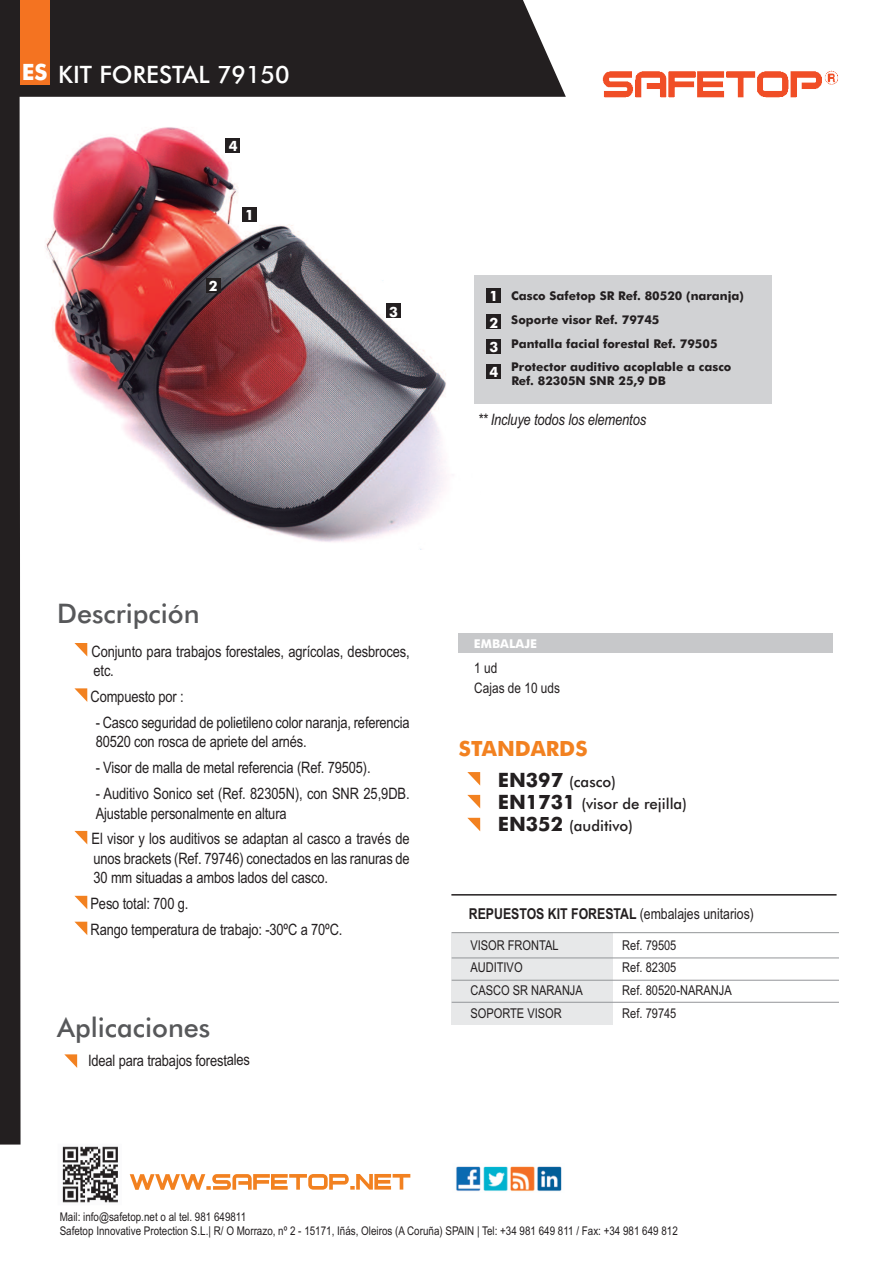
<style>
.page{position:relative;width:893px;height:1263px;background:#fff}
.page>*{position:absolute;margin:0;border:0;box-sizing:border-box;transform-origin:0 0}
.t1{font:500 27px "Futura BT";color:#57585a}
.t2{font:500 24px "Futura BT";color:#fff}
.t3{font:700 22.5px "Futura BT";color:#fff}
.t4{font:700 21px "Futura BT";color:#f28120}
.t5{font:15.75px/19.5px "Arial Narrow";letter-spacing:-.01em;color:#231f20}
.t6{font:italic 15.75px "Arial Narrow";letter-spacing:-.01em;color:#231f20}
.t7{font:500 15px/21.9px "Futura BT";color:#231f20}
.t8{font:700 15px "Arial Narrow";color:#231f20}
.t9{font:14.4px/19.5px "Arial Narrow";color:#231f20}
.t10{font:700 14.25px/24.9px "Futura BT";color:#fff;text-align:justify}
.t11{font:13.5px "Arial Narrow";color:#231f20}
.t12{font:700 12.15px/24.3px "Futura BT";color:#231f20}
.t13{font:700 12.15px "Futura BT";color:#fff}
.t14{font:12px/14.2px "Arial Narrow";color:#231f20}
.s1{font-weight:700;font-size:19.8px}
.s2{font-weight:400}
</style>
<div class="page">
<img style="left:45px;top:127px;width:435px;height:423px">
<div style="left:21px;top:0;width:545px;height:97px;background:#231f20"></div>
<svg style="left:74px;top:643px;width:13px;height:13px"></svg>
<svg style="left:74px;top:688px;width:13px;height:14px"></svg>
<svg style="left:74px;top:831px;width:13px;height:13px"></svg>
<svg style="left:74px;top:896px;width:13px;height:13px"></svg>
<svg style="left:75px;top:922px;width:12px;height:13px"></svg>
<svg style="left:130px;top:1174px;width:280px;height:16px"></svg>
<img style="left:62px;top:1146px;width:56px;height:57px">
<img style="left:602px;top:70px;width:236px;height:28px">
<img style="left:456px;top:1166px;width:106px;height:25px">
<svg style="left:467px;top:772px;width:13px;height:13px"></svg>
<svg style="left:467px;top:795px;width:13px;height:13px"></svg>
<svg style="left:467px;top:818px;width:13px;height:13px"></svg>
<div style="left:458px;top:634px;width:375px;height:19px;background:#c7c8ca"></div>
<svg style="left:64px;top:1054px;width:13px;height:14px"></svg>
<div style="left:0;top:0;width:21px;height:1144px;background:#231f20"></div>
<div style="left:451px;top:932px;width:162px;height:93px;background:#e7e8e9"></div>
<hr style="left:452px;top:957px;width:387px;height:1px;background:#939598">
<hr style="left:452px;top:932px;width:387px;height:1px;background:#939598">
<hr style="left:452px;top:980px;width:387px;height:1px;background:#939598">
<hr style="left:452px;top:1002px;width:387px;height:1px;background:#939598">
<hr style="left:451px;top:894px;width:386px;height:1px;background:#231f20">
<div style="left:474px;top:275px;width:298px;height:128px;background:#d1d2d4"></div>
<div style="left:486px;top:288px;width:15px;height:14px;background:#231f20"></div>
<div style="left:242px;top:207px;width:14px;height:14px;background:#231f20"></div>
<div style="left:206px;top:278px;width:14px;height:14px;background:#231f20"></div>
<div style="left:386px;top:304px;width:14px;height:14px;background:#231f20"></div>
<div style="left:226px;top:138px;width:14px;height:14px;background:#231f20"></div>
<div style="left:486px;top:315px;width:15px;height:14px;background:#231f20"></div>
<div style="left:486px;top:339px;width:15px;height:15px;background:#231f20"></div>
<div style="left:486px;top:365px;width:15px;height:14px;background:#231f20"></div>
<div style="left:20px;top:0;width:30px;height:85px;background:#f47321"></div>
<h3 class="t3" style="left:22px;top:59px;width:27px">ES</h3>
<h2 class="t2" style="left:58px;top:61px;width:233px">KIT FORESTAL 79150</h2>
<p class="t10" style="left:229px;top:134px;width:10px">4</p>
<p class="t10" style="left:245px;top:203px;width:10px">1</p>
<p class="t10" style="left:209px;top:273px;width:10px">2</p>
<p class="t10" style="left:389px;top:299px;width:10px">3</p>
<p class="t10" style="left:489px;top:284px;width:10px">1</p>
<p class="t10" style="left:489px;top:310px;width:10px">2<br>3<br>4</p>
<p class="t12" style="left:511px;top:283px;width:234px">Casco Safetop SR Ref. 80520 (naranja)<br>Soporte visor Ref. 79745<br>Pantalla facial forestal Ref. 79505</p>
<p class="t12" style="left:511px;top:360px;width:222px;line-height:13.8px">Protector auditivo acoplable a casco<br>Ref. 82305N SNR 25,9 DB</p>
<p class="t6" style="left:478px;top:410px;width:170px">** Incluye todos los elementos</p>
<h1 class="t1" style="left:57px;top:598px;width:144px">Descripción</h1>
<p class="t5" style="left:91px;top:641px;width:320px">Conjunto para trabajos forestales, agrícolas, desbroces, etc.</p>
<p class="t5" style="left:91px;top:687px;width:95px">Compuesto por :</p>
<p class="t5" style="left:96px;top:713px;width:316px">- Casco seguridad de polietileno color naranja, referencia<br>80520 con rosca de apriete del arnés.</p>
<p class="t5" style="left:96px;top:758px;width:276px">- Visor de malla de metal referencia (Ref. 79505).</p>
<p class="t5" style="left:96px;top:784px;width:316px">- Auditivo Sonico set (Ref. 82305N), con SNR 25,9DB.<br>Ajustable personalmente en altura</p>
<p class="t5" style="left:92px;top:829px;width:320px;text-align:justify">El visor y los auditivos se adaptan al casco a través de unos brackets (Ref. 79746) conectados en las ranuras de 30 mm situadas a ambos lados del casco.</p>
<p class="t5" style="left:91px;top:891px;width:253px;line-height:26px">Peso total: 700 g.<br>Rango temperatura de trabajo: -30ºC a 70ºC.</p>
<h1 class="t1" style="left:57px;top:1012px;width:155px">Aplicaciones</h1>
<p class="t5" style="left:88px;top:1050px;width:164px">Ideal para trabajos forestales</p>
<p class="t13" style="left:474px;top:636px;width:65px">EMBALAJE</p>
<p class="t9" style="left:474px;top:658px;width:87px">1 ud<br>Cajas de 10 uds</p>
<h3 class="t4" style="left:459px;top:736px;width:130px">STANDARDS</h3>
<p class="t7" style="left:498px;top:771px;width:191px"><span class="s1">EN397</span> (casco)<br><span class="s1">EN1731</span> (visor de rejilla)<br><span class="s1">EN352</span> (auditivo)</p>
<p class="t8" style="left:469px;top:905px;width:287px">REPUESTOS KIT FORESTAL <span class="s2">(embalajes unitarios)</span></p>
<p class="t11" style="left:470px;top:937px;width:90px">VISOR FRONTAL</p>
<p class="t11" style="left:622px;top:937px;width:56px">Ref. 79505</p>
<p class="t11" style="left:470px;top:960px;width:54px">AUDITIVO</p>
<p class="t11" style="left:622px;top:960px;width:56px">Ref. 82305</p>
<p class="t11" style="left:470px;top:982px;width:114px">CASCO SR NARANJA</p>
<p class="t11" style="left:622px;top:982px;width:111px">Ref. 80520-NARANJA</p>
<p class="t11" style="left:470px;top:1005px;width:93px">SOPORTE VISOR</p>
<p class="t11" style="left:622px;top:1005px;width:56px">Ref. 79745</p>
<p class="t14" style="left:60px;top:1209px;width:620px">Mail: info@safetop.net o al tel. 981 649811<br>Safetop Innovative Protection S.L.| R/ O Morrazo, nº 2 - 15171, Iñás, Oleiros (A Coruña) SPAIN | Tel: +34 981 649 811 / Fax: +34 981 649 812</p>
</div>
